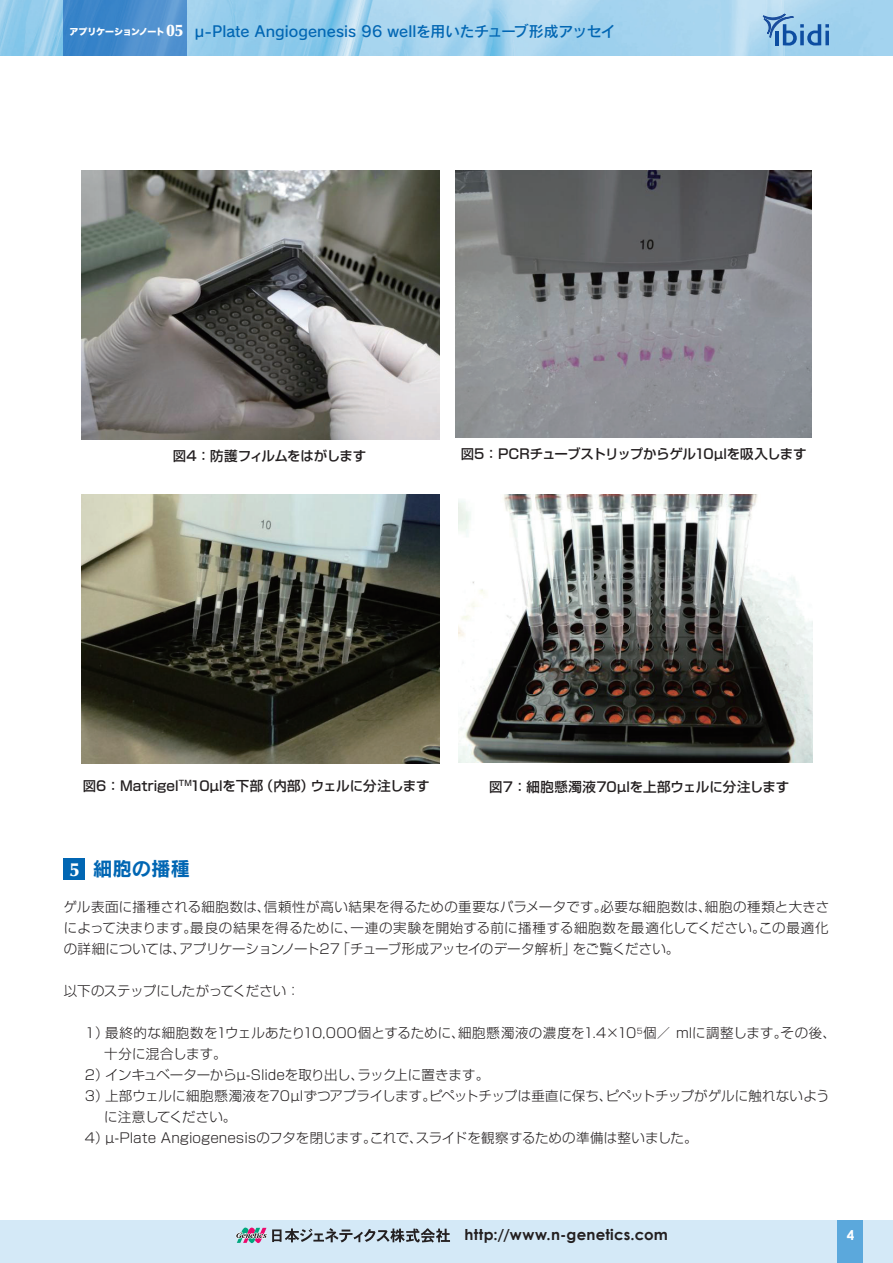
<style>
.page{position:relative;width:893px;height:1263px;background:#fff}
.page>*{position:absolute;margin:0;border:0;box-sizing:border-box;transform-origin:0 0}
.t1{font:19.5px "Rodin CID B";letter-spacing:-.005em;color:#0166b3}
.t2{font:15px "Rodin CID DB";color:#0166b3}
.t3{font:700 15px "Century Gothic";letter-spacing:.015em;color:#231f20}
.t4{font:300 13.5px/21px "Shin Go Pro";color:#231f20;text-align:justify}
.t5{font:500 13.5px "Shin Go Pro";letter-spacing:-.01em;color:#231f20}
.t6{font:300 13.5px "Shin Go Pro";letter-spacing:.02em;color:#231f20}
.t7{font:300 13.5px "Shin Go Pro";letter-spacing:-.025em;color:#231f20}
.t8{font:500 13.5px "Shin Go Pro";letter-spacing:-.03em;color:#231f20}
.t9{font:700 13.5px "Century Gothic";color:#fff}
.s1{font-family:"Optima LT Std";font-weight:900;font-size:16.5px;color:#fff}
.s2{font-family:"Optima LT Std";font-weight:900;font-size:18.75px;color:#fff}
</style>
<div class="page">
<img style="left:0;top:0;width:893px;height:55px">
<svg style="left:762px;top:12px;width:67px;height:34px;background:#7bacd7"></svg>
<svg style="left:64px;top:0;width:123px;height:55px;background:#468bcc"></svg>
<div style="left:0;top:1220px;width:893px;height:43px;background:#d4e9f7"></div>
<div style="left:838px;top:1220px;width:25px;height:43px;background:#5ba8dc"></div>
<svg style="left:236px;top:1227px;width:214px;height:17px"></svg>
<div style="left:64px;top:859px;width:21px;height:21px;background:#0166b3"></div>
<img style="left:82px;top:495px;width:358px;height:268px">
<img style="left:82px;top:170px;width:358px;height:269px">
<img style="left:455px;top:170px;width:357px;height:268px">
<img style="left:458px;top:495px;width:354px;height:267px">
<p class="t2" style="left:70px;top:22px;width:547px"><sup>アプリケーションノート</sup> <span class="s1">05</span> µ-Plate Angiogenesis 96 wellを用いたチューブ形成アッセイ</p>
<p class="t8" style="left:173px;top:444px;width:195px">図4：防護フィルムをはがします</p>
<p class="t5" style="left:461px;top:443px;width:348px">図5：PCRチューブストリップからゲル10µlを吸入します</p>
<p class="t5" style="left:83px;top:774px;width:349px">図6：Matrigel<sup>TM</sup>10µlを下部（内部）ウェルに分注します</p>
<p class="t5" style="left:489px;top:776px;width:302px">図7：細胞懸濁液70µlを上部ウェルに分注します</p>
<h1 class="t1" style="left:70px;top:856px;width:122px"><span class="s2">5</span> 細胞の播種</h1>
<p class="t4" style="left:64px;top:895px;width:767px">ゲル表面に播種される細胞数は、信頼性が高い結果を得るための重要なパラメータです。必要な細胞数は、細胞の種類と大きさによって決まります。最良の結果を得るために、一連の実験を開始する前に播種する細胞数を最適化してください。この最適化の詳細については、アプリケーションノート27「チューブ形成アッセイのデータ解析」をご覧ください。</p>
<p class="t7" style="left:64px;top:980px;width:238px">以下のステップにしたがってください：</p>
<p class="t6" style="left:85px;top:1022px;width:753px">1）最終的な細胞数を1ウェルあたり10,000個とするために、細胞懸濁液の濃度を1.4×10<sup>5</sup>個／ mlに調整します。その後、</p>
<p class="t4" style="left:104px;top:1042px;width:124px">十分に混合します。</p>
<p class="t4" style="left:85px;top:1063px;width:406px">2）インキュベーターからµ-Slideを取り出し、ラック上に置きます。</p>
<p class="t4" style="left:85px;top:1084px;width:746px">3）上部ウェルに細胞懸濁液を70µlずつアプライします。ピペットチップは垂直に保ち、ピペットチップがゲルに触れないよう</p>
<p class="t4" style="left:104px;top:1105px;width:134px">に注意してください。</p>
<p class="t4" style="left:85px;top:1126px;width:614px">4）µ-Plate Angiogenesisのフタを閉じます。これで、スライドを観察するための準備は整いました。</p>
<p class="t3" style="left:465px;top:1225px;width:205px">http://www.n-genetics.com</p>
<p class="t9" style="left:847px;top:1226px;width:9px">4</p>
</div>
